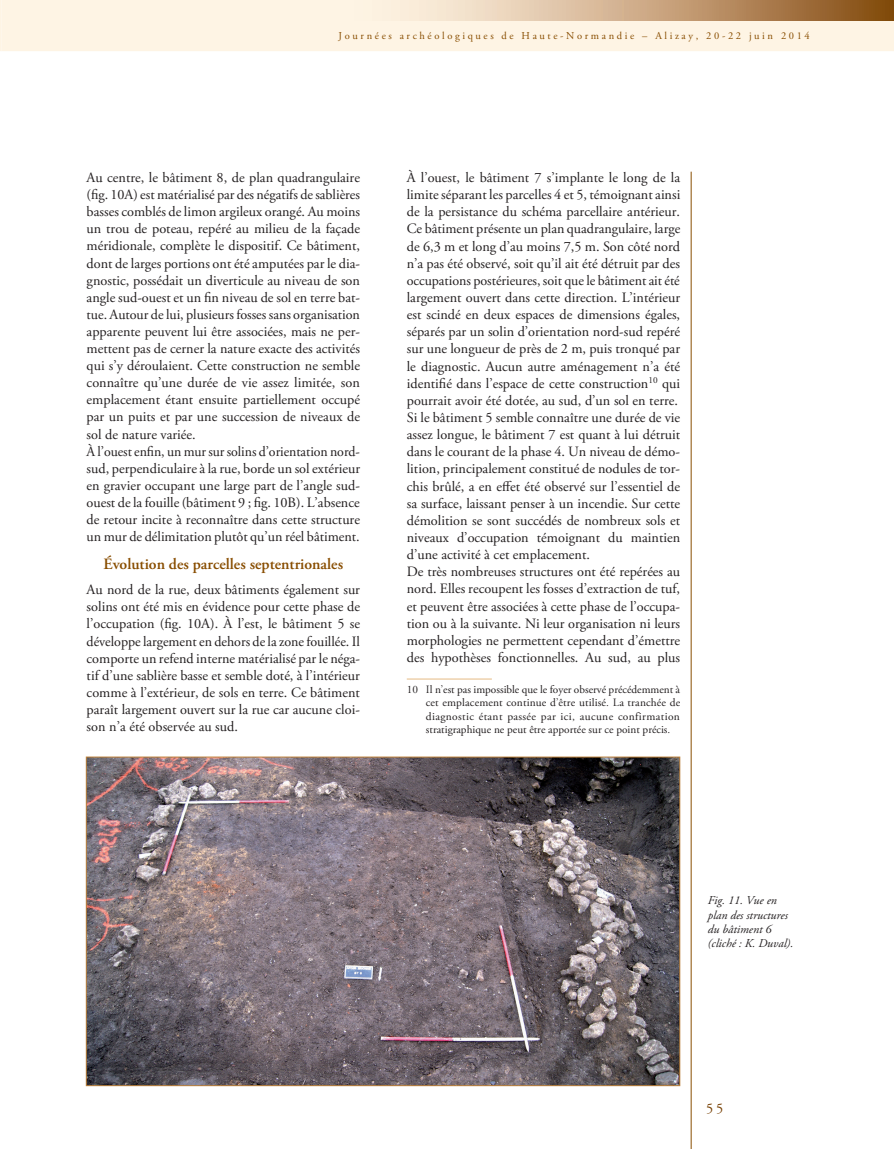
<style>
.page{position:relative;width:894px;height:1149px;background:#fff}
.page>*{position:absolute;margin:0;border:0;box-sizing:border-box;transform-origin:0 0}
.t1{font:600 15.75px "Adobe Garamond Pro";color:#884d00}
.t2{font:14.4px "Adobe Garamond Pro";color:#753e00}
.t3{font:14.25px/17.1px "Adobe Garamond Pro";color:#231f20}
.t4{font:italic 12px/14.4px "Adobe Garamond Pro";color:#231f20}
.t5{font:11.25px/13.5px "Adobe Garamond Pro";color:#231f20;text-align:justify}
.t6{font:10.5px "Adobe Garamond Pro";letter-spacing:.25em;color:#884d00}
</style>
<div class="page">
<hr style="left:0;top:0;width:2px;height:51px;background:#fef4e4">
<div style="left:2px;top:0;width:891px;height:51px;background:#fef4e4"></div>
<svg style="left:409px;top:0;width:484px;height:20px;background:#c6a37e"></svg>
<hr style="left:690px;top:172px;width:1px;height:977px;background:#884d00">
<hr style="left:407px;top:679px;width:85px;height:1px;background:#e5ba83">
<img style="left:88px;top:759px;width:590px;height:325px">
<p class="t6" style="left:338px;top:29px;width:472px">Journées archéologiques de Haute-Normandie – Alizay, 20-22 juin 2014</p>
<p class="t3" style="left:87px;top:169px;width:275px">Au centre, le bâtiment 8, de plan quadrangulaire (fig. 10A) est matérialisé par des négatifs de sablières basses comblés de limon argileux orangé. Au moins un trou de poteau, repéré au milieu de la façade méridionale, complète le dispositif. Ce bâtiment, dont de larges portions ont été amputées par le dia&shy;gnostic, possédait un diverticule au niveau de son angle sud-ouest et un fin niveau de sol en terre bat&shy;tue. Autour de lui, plusieurs fosses sans organisation apparente peuvent lui être associées, mais ne per&shy;mettent pas de cerner la nature exacte des activités qui s’y déroulaient. Cette construction ne semble connaître qu’une durée de vie assez limitée, son emplacement étant ensuite partiellement occupé par un puits et par une succession de niveaux de sol de nature variée.<br>À l’ouest enfin, un mur sur solins d’orientation nord&shy;sud, perpendiculaire à la rue, borde un sol extérieur en gravier occupant une large part de l’angle sud&shy;ouest de la fouille (bâtiment 9 ; fig. 10B). L’absence de retour incite à reconnaître dans cette structure un mur de délimitation plutôt qu’un réel bâtiment.</p>
<p class="t1" style="left:104px;top:554px;width:241px">Évolution des parcelles septentrionales</p>
<p class="t3" style="left:87px;top:582px;width:275px;text-align:justify">Au nord de la rue, deux bâtiments également sur solins ont été mis en évidence pour cette phase de l’occupation (fig. 10A). À l’est, le bâtiment 5 se développe largement en dehors de la zone fouillée. Il comporte un refend interne matérialisé par le néga&shy;tif d’une sablière basse et semble doté, à l’intérieur comme à l’extérieur, de sols en terre. Ce bâtiment paraît largement ouvert sur la rue car aucune cloi&shy;son n’a été observée au sud.</p>
<p class="t3" style="left:407px;top:169px;width:275px">À l’ouest, le bâtiment 7 s’implante le long de la limite séparant les parcelles 4 et 5, témoignant ainsi de la persistance du schéma parcellaire antérieur.<br>Ce bâtiment présente un plan quadrangulaire, large de 6,3 m et long d’au moins 7,5 m. Son côté nord n’a pas été observé, soit qu’il ait été détruit par des occupations postérieures, soit que le bâtiment ait été largement ouvert dans cette direction. L’intérieur est scindé en deux espaces de dimensions égales, séparés par un solin d’orientation nord-sud repéré sur une longueur de près de 2 m, puis tronqué par le diagnostic. Aucun autre aménagement n’a été identifié dans l’espace de cette construction<sup>10</sup> qui pourrait avoir été dotée, au sud, d’un sol en terre.<br>Si le bâtiment 5 semble connaître une durée de vie assez longue, le bâtiment 7 est quant à lui détruit dans le courant de la phase 4. Un niveau de démo&shy;lition, principalement constitué de nodules de tor&shy;chis brûlé, a en effet été observé sur l’essentiel de sa surface, laissant penser à un incendie. Sur cette démolition se sont succédés de nombreux sols et niveaux d’occupation témoignant du maintien d’une activité à cet emplacement.<br>De très nombreuses structures ont été repérées au nord. Elles recoupent les fosses d’extraction de tuf, et peuvent être associées à cette phase de l’occupa&shy;tion ou à la suivante. Ni leur organisation ni leurs morphologies ne permettent cependant d’émettre des hypothèses fonctionnelles. Au sud, au plus</p>
<p class="t5" style="left:426px;top:682px;width:256px;text-indent:-19px">10 Il n’est pas impossible que le foyer observé précédemment à cet emplacement continue d’être utilisé. La tranchée de diagnostic étant passée par ici, aucune confirmation stratigraphique ne peut être apportée sur ce point précis.</p>
<p class="t4" style="left:707px;top:893px;width:87px">Fig. 11. Vue en plan des structures du bâtiment 6 (cliché : K. Duval).</p>
<p class="t2" style="left:706px;top:1099px;width:19px">55</p>
</div>
